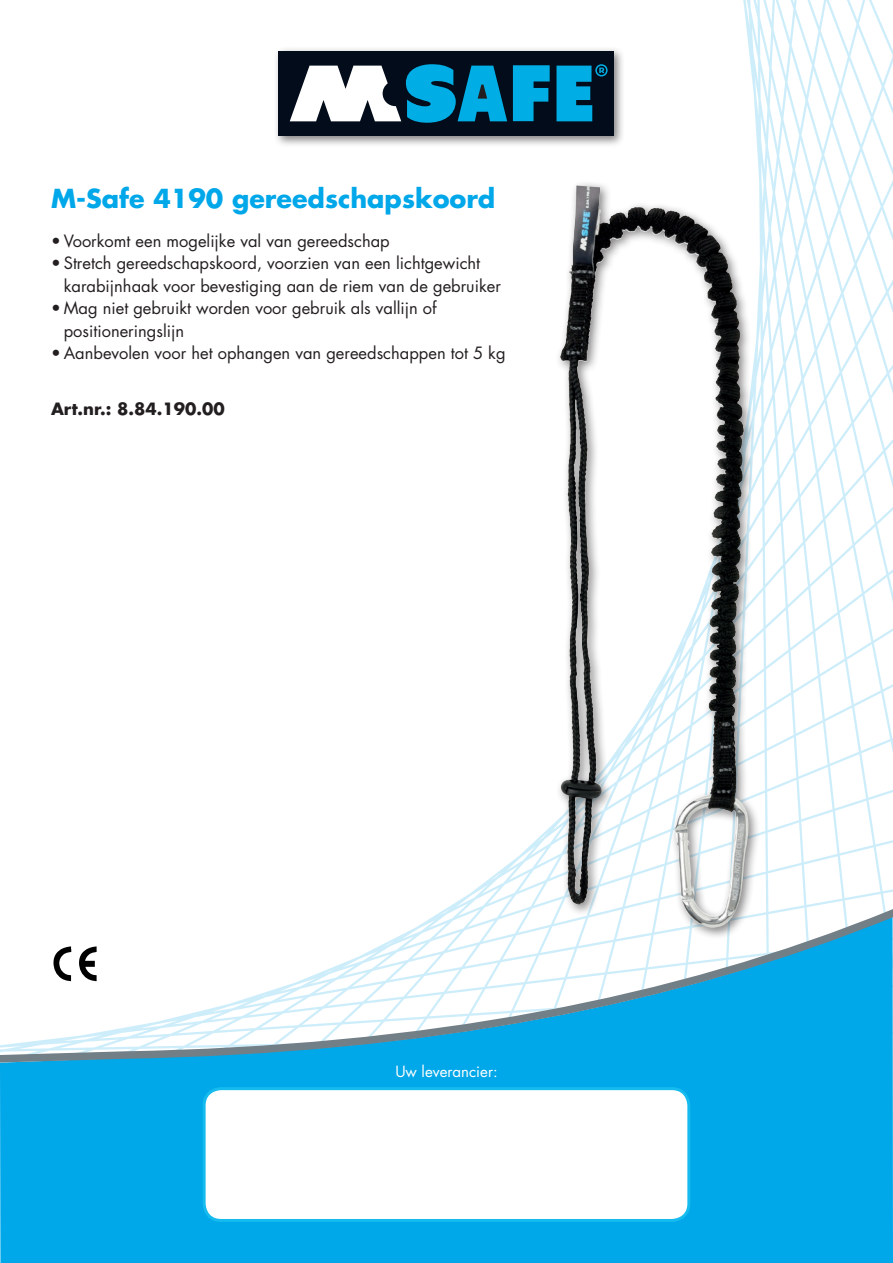
<style>
.page{position:relative;width:893px;height:1263px;background:#fff}
.page>*{position:absolute;margin:0;border:0;box-sizing:border-box;transform-origin:0 0}
.t1{font:700 25.5px "Futura";color:#00a7e9}
.t2{font:16.5px/22.5px "Futura";color:#231f20}
.t3{font:700 16.5px "Futura";color:#231f20}
.t4{font:15px "Futura";color:#fff}
</style>
<div class="page">
<svg style="left:455px;top:0;width:438px;height:903px"></svg>
<div style="left:0;top:1066px;width:893px;height:197px;background:#00a7e9"></div>
<div style="left:274px;top:46px;width:351px;height:101px;background:#231f20;opacity:.55"></div>
<div style="left:279px;top:51px;width:335px;height:85px;background:#030c1a"></div>
<svg style="left:513px;top:65px;width:37px;height:56px"></svg>
<svg style="left:556px;top:64px;width:52px;height:57px"></svg>
<svg style="left:290px;top:64px;width:217px;height:59px"></svg>
<div style="left:204px;top:1089px;width:485px;height:131px;background:#fff;border-radius:17px"></div>
<div style="left:203px;top:1087px;width:487px;height:135px;border:3px solid #15bbee;border-radius:17px"></div>
<svg style="left:0;top:903px;width:893px;height:163px"></svg>
<svg style="left:53px;top:946px;width:18px;height:35px"></svg>
<svg style="left:79px;top:946px;width:18px;height:35px"></svg>
<div style="left:555px;top:180px;width:206px;height:760px;background:#231f20;opacity:.55"></div>
<img style="left:560px;top:214px;width:15px;height:470px">
<h1 class="t1" style="left:51px;top:180px;width:446px">M-Safe 4190 gereedschapskoord</h1>
<p class="t2" style="left:51px;top:229px;width:340px">• Voorkomt een mogelijke val van gereedschap</p>
<p class="t2" style="left:64px;top:252px;width:439px;text-indent:-13px">• Stretch gereedschapskoord, voorzien van een lichtgewicht karabijnhaak voor bevestiging aan de riem van de gebruiker</p>
<p class="t2" style="left:64px;top:297px;width:374px;text-indent:-13px">• Mag niet gebruikt worden voor gebruik als vallijn of positioneringslijn</p>
<p class="t2" style="left:51px;top:342px;width:456px">• Aanbevolen voor het ophangen van gereedschappen tot 5 kg</p>
<p class="t3" style="left:51px;top:397px;width:175px">Art.nr.: 8.84.190.00</p>
<p class="t4" style="left:395px;top:1061px;width:104px">Uw leverancier:</p>
</div>
